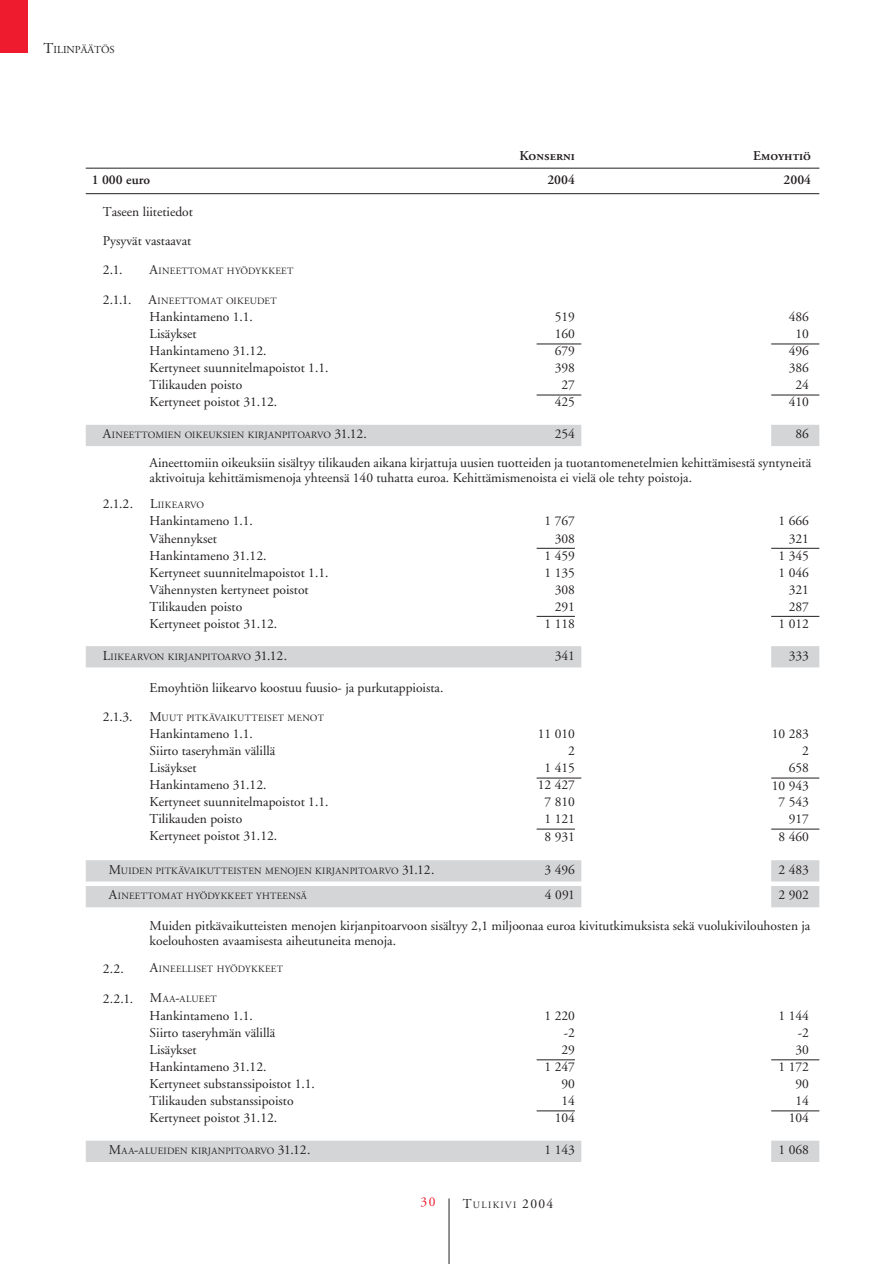
<style>
.page{position:relative;width:895px;height:1264px;background:#fff}
.page>*{position:absolute;margin:0;border:0;box-sizing:border-box;transform-origin:0 0}
.t1{font:13.5px/28.3px "Adobe Garamond";color:#231f20}
.t2{font:13.5px "Adobe Garamond Semibold SC";color:#231f20}
.t3{font:600 13.5px "Adobe Garamond";color:#231f20}
.t4{font:13.5px "Adobe Garamond";color:#ed1b2d}
.t5{font:10.65px "Adobe Garamond";color:#231f20}
.t6{font:9.6px "Adobe Garamond";letter-spacing:.025em;color:#231f20}
.t7{font:9.6px "Adobe Garamond";letter-spacing:.14em;color:#231f20}
.s1{font-size:15px}
.s2{font-size:13.5px}
</style>
<div class="page">
<div style="left:0;top:0;width:27px;height:52px;background:#ed1b2d"></div>
<hr style="left:448px;top:1198px;width:1px;height:65px;background:#231f20">
<svg style="left:86px;top:425px;width:733px;height:736px"></svg>
<hr style="left:536px;top:1110px;width:38px;height:1px;background:#231f20">
<hr style="left:770px;top:1110px;width:49px;height:1px;background:#231f20">
<hr style="left:536px;top:1059px;width:38px;height:1px;background:#231f20">
<hr style="left:770px;top:1059px;width:49px;height:1px;background:#231f20">
<hr style="left:536px;top:828px;width:38px;height:1px;background:#231f20">
<hr style="left:770px;top:828px;width:49px;height:1px;background:#231f20">
<hr style="left:86px;top:168px;width:733px;height:1px;background:#231f20">
<hr style="left:86px;top:193px;width:733px;height:1px;background:#231f20">
<hr style="left:770px;top:777px;width:49px;height:1px;background:#231f20">
<hr style="left:536px;top:395px;width:45px;height:1px;background:#231f20">
<hr style="left:536px;top:343px;width:45px;height:1px;background:#231f20">
<hr style="left:770px;top:343px;width:49px;height:1px;background:#231f20">
<hr style="left:770px;top:395px;width:49px;height:1px;background:#231f20">
<hr style="left:536px;top:548px;width:38px;height:1px;background:#231f20">
<hr style="left:770px;top:548px;width:49px;height:1px;background:#231f20">
<hr style="left:536px;top:616px;width:38px;height:1px;background:#231f20">
<hr style="left:770px;top:616px;width:49px;height:1px;background:#231f20">
<hr style="left:536px;top:777px;width:45px;height:1px;background:#231f20">
<p class="t5" style="left:44px;top:45px;width:73px"><span class="s1">T</span>ILINPÄÄTÖS</p>
<p class="t2" style="left:519px;top:151px;width:57px">Konserni</p>
<p class="t2" style="left:752px;top:151px;width:59px">Emoyhtiö</p>
<p class="t3" style="left:92px;top:174px;width:60px">1 000 euro</p>
<p class="t3" style="left:547px;top:174px;width:29px">2004</p>
<p class="t3" style="left:783px;top:174px;width:29px">2004</p>
<p class="t1" style="left:103px;top:199px;width:92px">Taseen liitetiedot<br>Pysyvät vastaavat</p>
<p class="t1" style="left:103px;top:257px;width:21px">2.1.</p>
<p class="t6" style="left:149px;top:267px;width:145px"><span class="s2">A</span>INEETTOMAT HYÖDYKKEET</p>
<p class="t1" style="left:103px;top:287px;width:30px">2.1.1.</p>
<p class="t6" style="left:148px;top:297px;width:130px"><span class="s2">A</span>INEETTOMAT OIKEUDET</p>
<p class="t1" style="left:149px;top:304px;width:105px">Hankintameno 1.1.</p>
<p class="t1" style="left:554px;top:304px;width:22px">519</p>
<p class="t1" style="left:788px;top:304px;width:22px">486</p>
<p class="t1" style="left:149px;top:321px;width:49px">Lisäykset</p>
<p class="t1" style="left:554px;top:321px;width:22px">160</p>
<p class="t1" style="left:795px;top:321px;width:15px">10</p>
<p class="t1" style="left:149px;top:338px;width:118px">Hankintameno 31.12.</p>
<p class="t1" style="left:554px;top:338px;width:22px">679</p>
<p class="t1" style="left:788px;top:338px;width:22px">496</p>
<p class="t1" style="left:149px;top:355px;width:180px">Kertyneet suunnitelmapoistot 1.1.</p>
<p class="t1" style="left:554px;top:355px;width:22px">398</p>
<p class="t1" style="left:788px;top:355px;width:22px">386</p>
<p class="t1" style="left:149px;top:372px;width:94px">Tilikauden poisto</p>
<p class="t1" style="left:561px;top:372px;width:15px">27</p>
<p class="t1" style="left:795px;top:372px;width:15px">24</p>
<p class="t1" style="left:149px;top:389px;width:129px">Kertyneet poistot 31.12.</p>
<p class="t1" style="left:554px;top:389px;width:22px">425</p>
<p class="t1" style="left:788px;top:389px;width:22px">410</p>
<p class="t6" style="left:103px;top:431px;width:265px"><span class="s2">A</span>INEETTOMIEN OIKEUKSIEN KIRJANPITOARVO <span class="s2">31.12.</span></p>
<p class="t1" style="left:554px;top:421px;width:22px">254</p>
<p class="t1" style="left:149px;top:421px;width:662px;text-align:right">86<br>Aineettomiin oikeuksiin sisältyy tilikauden aikana kirjattuja uusien tuotteiden ja tuotantomenetelmien kehittämisestä syntyneitä</p>
<p class="t1" style="left:149px;top:464px;width:543px">aktivoituja kehittämismenoja yhteensä 140 tuhatta euroa. Kehittämismenoista ei vielä ole tehty poistoja.</p>
<p class="t1" style="left:103px;top:491px;width:32px">2.1.2.</p>
<p class="t6" style="left:150px;top:501px;width:56px"><span class="s2">L</span>IIKEARVO</p>
<p class="t1" style="left:149px;top:508px;width:105px">Hankintameno 1.1.</p>
<p class="t1" style="left:544px;top:508px;width:32px">1 767</p>
<p class="t1" style="left:778px;top:508px;width:32px">1 666</p>
<p class="t1" style="left:149px;top:525px;width:69px">Vähennykset</p>
<p class="t1" style="left:554px;top:525px;width:22px">308</p>
<p class="t1" style="left:788px;top:525px;width:22px">321</p>
<p class="t1" style="left:149px;top:542px;width:118px">Hankintameno 31.12.</p>
<p class="t1" style="left:544px;top:542px;width:32px">1 459</p>
<p class="t1" style="left:778px;top:542px;width:32px">1 345</p>
<p class="t1" style="left:149px;top:559px;width:180px">Kertyneet suunnitelmapoistot 1.1.</p>
<p class="t1" style="left:544px;top:559px;width:32px">1 135</p>
<p class="t1" style="left:778px;top:559px;width:32px">1 046</p>
<p class="t1" style="left:149px;top:576px;width:161px">Vähennysten kertyneet poistot</p>
<p class="t1" style="left:554px;top:576px;width:22px">308</p>
<p class="t1" style="left:788px;top:576px;width:22px">321</p>
<p class="t1" style="left:149px;top:593px;width:94px">Tilikauden poisto</p>
<p class="t1" style="left:554px;top:593px;width:22px">291</p>
<p class="t1" style="left:788px;top:593px;width:22px">287</p>
<p class="t1" style="left:149px;top:610px;width:129px">Kertyneet poistot 31.12.</p>
<p class="t1" style="left:544px;top:610px;width:32px">1 118</p>
<p class="t1" style="left:778px;top:610px;width:32px">1 012</p>
<p class="t6" style="left:103px;top:652px;width:186px"><span class="s2">L</span>IIKEARVON KIRJANPITOARVO <span class="s2">31.12.</span></p>
<p class="t1" style="left:554px;top:642px;width:22px">341</p>
<p class="t1" style="left:788px;top:642px;width:22px">333</p>
<p class="t1" style="left:149px;top:674px;width:295px">Emoyhtiön liikearvo koostuu fuusio- ja purkutappioista.</p>
<p class="t6" style="left:103px;top:714px;width:223px"><span class="s2">2.1.3. M</span>UUT PITKÄVAIKUTTEISET MENOT</p>
<p class="t1" style="left:149px;top:721px;width:105px">Hankintameno 1.1.</p>
<p class="t1" style="left:537px;top:721px;width:39px">11 010</p>
<p class="t1" style="left:771px;top:721px;width:39px">10 283</p>
<p class="t1" style="left:149px;top:738px;width:127px">Siirto taseryhmän välillä</p>
<p class="t1" style="left:568px;top:738px;width:8px">2</p>
<p class="t1" style="left:801px;top:738px;width:8px">2</p>
<p class="t1" style="left:149px;top:755px;width:49px">Lisäykset</p>
<p class="t1" style="left:544px;top:755px;width:32px">1 415</p>
<p class="t1" style="left:788px;top:755px;width:22px">658</p>
<p class="t1" style="left:149px;top:772px;width:118px">Hankintameno 31.12.</p>
<p class="t1" style="left:537px;top:772px;width:39px">12 427</p>
<p class="t1" style="left:771px;top:772px;width:39px">10 943</p>
<p class="t1" style="left:149px;top:789px;width:180px">Kertyneet suunnitelmapoistot 1.1.</p>
<p class="t1" style="left:544px;top:789px;width:32px">7 810</p>
<p class="t1" style="left:778px;top:789px;width:32px">7 543</p>
<p class="t1" style="left:149px;top:806px;width:94px">Tilikauden poisto</p>
<p class="t1" style="left:544px;top:806px;width:32px">1 121</p>
<p class="t1" style="left:788px;top:806px;width:22px">917</p>
<p class="t1" style="left:149px;top:823px;width:129px">Kertyneet poistot 31.12.</p>
<p class="t1" style="left:544px;top:823px;width:32px">8 931</p>
<p class="t1" style="left:778px;top:823px;width:32px">8 460</p>
<p class="t6" style="left:109px;top:866px;width:327px"><span class="s2">M</span>UIDEN PITKÄVAIKUTTEISTEN MENOJEN KIRJANPITOARVO <span class="s2">31.12.</span></p>
<p class="t1" style="left:544px;top:856px;width:32px">3 496</p>
<p class="t1" style="left:778px;top:856px;width:32px">2 483</p>
<p class="t6" style="left:109px;top:892px;width:199px"><span class="s2">A</span>INEETTOMAT HYÖDYKKEET YHTEENSÄ</p>
<p class="t1" style="left:544px;top:882px;width:31px">4 091</p>
<p class="t1" style="left:778px;top:882px;width:32px">2 902</p>
<p class="t1" style="left:149px;top:919px;width:662px;line-height:15px">Muiden pitkävaikutteisten menojen kirjanpitoarvoon sisältyy 2,1 miljoonaa euroa kivitutkimuksista sekä vuolukivilouhosten ja koelouhosten avaamisesta aiheutuneita menoja.</p>
<p class="t1" style="left:103px;top:955px;width:23px">2.2.</p>
<p class="t1" style="left:103px;top:985px;width:32px">2.2.1.</p>
<p class="t1" style="left:149px;top:1002px;width:105px">Hankintameno 1.1.</p>
<p class="t1" style="left:544px;top:1002px;width:32px">1 220</p>
<p class="t1" style="left:778px;top:1002px;width:32px">1 144</p>
<p class="t1" style="left:149px;top:1019px;width:127px">Siirto taseryhmän välillä</p>
<p class="t1" style="left:563px;top:1019px;width:13px">-2</p>
<p class="t1" style="left:797px;top:1019px;width:13px">-2</p>
<p class="t1" style="left:149px;top:1036px;width:49px">Lisäykset</p>
<p class="t1" style="left:561px;top:1036px;width:15px">29</p>
<p class="t1" style="left:795px;top:1036px;width:15px">30</p>
<p class="t1" style="left:149px;top:1053px;width:118px">Hankintameno 31.12.</p>
<p class="t1" style="left:544px;top:1053px;width:32px">1 247</p>
<p class="t1" style="left:778px;top:1053px;width:32px">1 172</p>
<p class="t1" style="left:149px;top:1070px;width:167px">Kertyneet substanssipoistot 1.1.</p>
<p class="t1" style="left:561px;top:1070px;width:15px">90</p>
<p class="t1" style="left:795px;top:1070px;width:15px">90</p>
<p class="t1" style="left:149px;top:1087px;width:145px">Tilikauden substanssipoisto</p>
<p class="t1" style="left:561px;top:1087px;width:15px">14</p>
<p class="t1" style="left:795px;top:1087px;width:15px">14</p>
<p class="t1" style="left:149px;top:1104px;width:129px">Kertyneet poistot 31.12.</p>
<p class="t1" style="left:554px;top:1104px;width:22px">104</p>
<p class="t1" style="left:788px;top:1104px;width:22px">104</p>
<p class="t6" style="left:109px;top:1146px;width:203px"><span class="s2">M</span>AA<span class="s2">-</span>ALUEIDEN KIRJANPITOARVO <span class="s2">31.12.</span></p>
<p class="t1" style="left:544px;top:1136px;width:32px">1 143</p>
<p class="t1" style="left:778px;top:1136px;width:32px">1 068</p>
<p class="t6" style="left:150px;top:965px;width:135px"><span class="s2">A</span>INEELLISET HYÖDYKKEET</p>
<p class="t6" style="left:150px;top:994px;width:68px"><span class="s2">M</span>AA<span class="s2">-</span>ALUEET</p>
<p class="t4" style="left:420px;top:1196px;width:16px">30</p>
<p class="t7" style="left:462px;top:1200px;width:92px"><span class="s2">T</span>ULIKIVI <span class="s2">2004</span></p>
</div>
